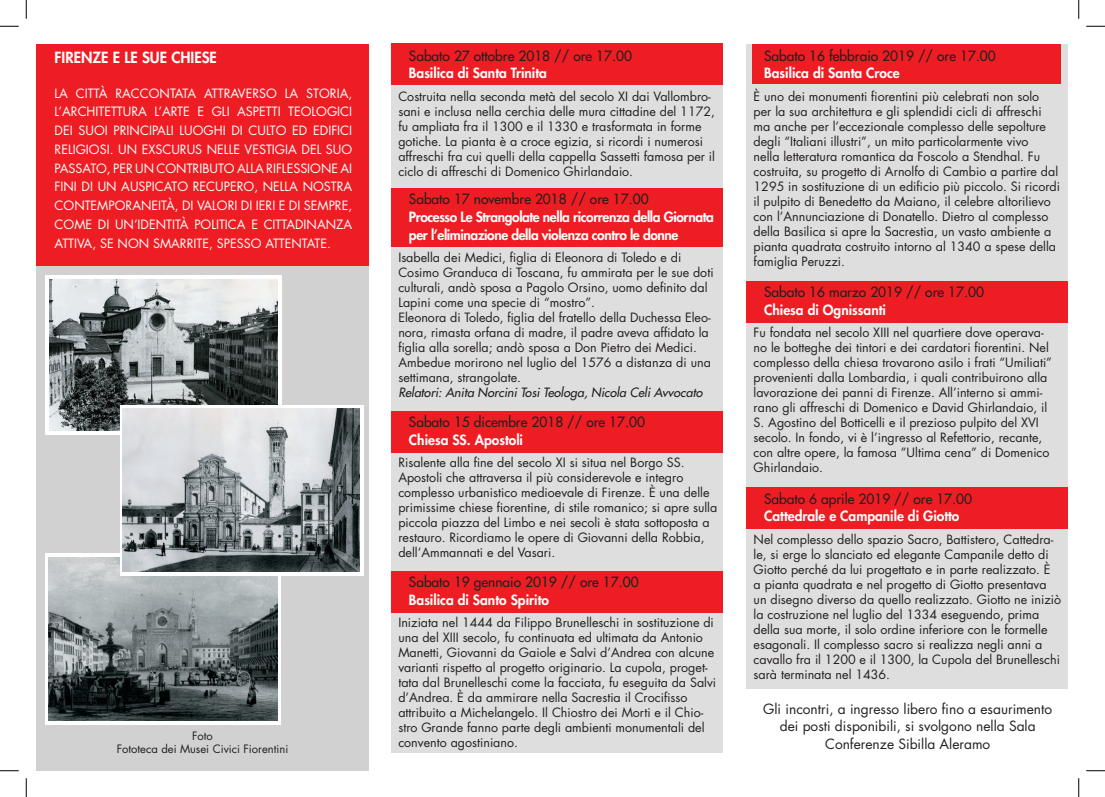
<style>
.page{position:relative;width:1105px;height:797px;background:#fff}
.page>*{position:absolute;margin:0;border:0;box-sizing:border-box;transform-origin:0 0}
.t1{font:800 15px "Futura Std";color:#fff}
.t2{font:500 13.75px "Futura Std";color:#231f20}
.t3{font:800 13.75px "Futura Std";color:#fff}
.t4{font:13.75px/17.5px "Futura Std";color:#231f20;text-align:center}
.t5{font:800 13.75px/17.5px "Futura Std";letter-spacing:-.03em;color:#fff}
.t6{font:12.5px/15px "Futura Std";color:#231f20}
.t7{font:12.5px/18.8px "Futura Std";color:#fff;text-align:justify}
.t8{font:italic 500 12.5px "Futura Std";color:#231f20}
.t9{font:11.25px/12.5px "Futura Std";color:#231f20;text-align:center}
</style>
<div class="page">
<div style="left:746px;top:44px;width:321px;height:644px;background:#dedede"></div>
<div style="left:391px;top:76px;width:332px;height:677px;background:#dedede"></div>
<div style="left:36px;top:252px;width:333px;height:519px;background:#d1d1d1"></div>
<div style="left:746px;top:487px;width:321px;height:41px;background:#ee1d23"></div>
<div style="left:746px;top:281px;width:321px;height:41px;background:#ee1d23"></div>
<div style="left:753px;top:44px;width:308px;height:40px;background:#ee1d23"></div>
<div style="left:391px;top:572px;width:332px;height:41px;background:#ee1d23"></div>
<div style="left:36px;top:44px;width:333px;height:221px;background:#ee1d23"></div>
<div style="left:391px;top:412px;width:332px;height:41px;background:#ee1d23"></div>
<div style="left:391px;top:188px;width:332px;height:59px;background:#ee1d23"></div>
<div style="left:391px;top:44px;width:332px;height:41px;background:#ee1d23"></div>
<svg style="left:45px;top:553px;width:236px;height:171px;background:#eaebeb"></svg>
<img style="left:49px;top:557px;width:228px;height:164px">
<div style="left:45px;top:275px;width:236px;height:160px;background:#fff"></div>
<img style="left:49px;top:279px;width:229px;height:152px">
<svg style="left:120px;top:405px;width:243px;height:170px;fill:#fff"></svg>
<img style="left:123px;top:408px;width:237px;height:163px">
<svg style="left:0;top:25px;width:19px;height:2px"></svg>
<svg style="left:1086px;top:25px;width:19px;height:2px"></svg>
<svg style="left:0;top:770px;width:19px;height:1px"></svg>
<svg style="left:1086px;top:770px;width:19px;height:1px"></svg>
<svg style="left:25px;top:0;width:2px;height:19px"></svg>
<svg style="left:25px;top:778px;width:2px;height:19px"></svg>
<svg style="left:1078px;top:0;width:1px;height:19px"></svg>
<svg style="left:1078px;top:778px;width:1px;height:19px"></svg>
<p class="t1" style="left:55px;top:48px;width:164px">FIRENZE E LE SUE CHIESE</p>
<p class="t7" style="left:55px;top:84px;width:299px">LA CITTÀ RACCONTATA ATTRAVERSO LA STORIA, L’ARCHITETTURA L’ARTE E GLI ASPETTI TEOLOGICI DEI SUOI PRINCIPALI LUOGHI DI CULTO ED EDIFICI RELIGIOSI. UN EXSCURUS NELLE VESTIGIA DEL SUO PASSATO, PER UN CONTRIBUTO ALLA RIFLESSIONE AI FINI DI UN AUSPICATO RECUPERO, NELLA NOSTRA CONTEMPORANEITÀ, DI VALORI DI IERI E DI SEMPRE, COME DI UN’IDENTITÀ POLITICA E CITTADINANZA ATTIVA, SE NON SMARRITE, SPESSO ATTENTATE.</p>
<p class="t9" style="left:117px;top:730px;width:173px">Foto<br>Fototeca dei Musei Civici Fiorentini</p>
<p class="t2" style="left:409px;top:47px;width:225px">Sabato 27 ottobre 2018 // ore 17.00</p>
<p class="t3" style="left:409px;top:64px;width:140px">Basilica di Santa Trinita</p>
<p class="t6" style="left:398px;top:89px;width:318px">Costruita nella seconda metà del secolo XI dai Vallombro&shy;sani e inclusa nella cerchia delle mura cittadine del 1172, fu ampliata fra il 1300 e il 1330 e trasformata in forme gotiche. La pianta è a croce egizia, si ricordi i numerosi affreschi fra cui quelli della cappella Sassetti famosa per il ciclo di affreschi di Domenico Ghirlandaio.</p>
<p class="t2" style="left:409px;top:191px;width:241px">Sabato 17 novembre 2018 // ore 17.00</p>
<p class="t5" style="left:409px;top:208px;width:306px">Processo Le Strangolate nella ricorrenza della Giornata per l’eliminazione della violenza contro le donne</p>
<p class="t6" style="left:398px;top:250px;width:317px">Isabella dei Medici, figlia di Eleonora di Toledo e di Cosimo Granduca di Toscana, fu ammirata per le sue doti culturali, andò sposa a Pagolo Orsino, uomo definito dal Lapini come una specie di “mostro”.<br>Eleonora di Toledo, figlia del fratello della Duchessa Eleo&shy;nora, rimasta orfana di madre, il padre aveva affidato la figlia alla sorella; andò sposa a Don Pietro dei Medici.<br>Ambedue morirono nel luglio del 1576 a distanza di una settimana, strangolate.</p>
<p class="t8" style="left:398px;top:384px;width:306px">Relatori: Anita Norcini Tosi Teologa, Nicola Celi Avvocato</p>
<p class="t2" style="left:409px;top:413px;width:238px">Sabato 15 dicembre 2018 // ore 17.00</p>
<p class="t3" style="left:409px;top:431px;width:116px">Chiesa SS. Apostoli</p>
<p class="t6" style="left:398px;top:455px;width:320px">Risalente alla fine del secolo XI si situa nel Borgo SS.<br>Apostoli che attraversa il più considerevole e integro complesso urbanistico medioevale di Firenze. È una delle primissime chiese fiorentine, di stile romanico; si apre sulla piccola piazza del Limbo e nei secoli è stata sottoposta a restauro. Ricordiamo le opere di Giovanni della Robbia, dell’Ammannati e del Vasari.</p>
<p class="t2" style="left:409px;top:573px;width:231px">Sabato 19 gennaio 2019 // ore 17.00</p>
<p class="t3" style="left:409px;top:591px;width:142px">Basilica di Santo Spirito</p>
<p class="t6" style="left:398px;top:615px;width:319px">Iniziata nel 1444 da Filippo Brunelleschi in sostituzione di una del XIII secolo, fu continuata ed ultimata da Antonio Manetti, Giovanni da Gaiole e Salvi d’Andrea con alcune varianti rispetto al progetto originario. La cupola, proget&shy;tata dal Brunelleschi come la facciata, fu eseguita da Salvi d’Andrea. È da ammirare nella Sacrestia il Crocifisso attribuito a Michelangelo. Il Chiostro dei Morti e il Chio&shy;stro Grande fanno parte degli ambienti monumentali del convento agostiniano.</p>
<p class="t2" style="left:764px;top:47px;width:233px">Sabato 16 febbraio 2019 // ore 17.00</p>
<p class="t3" style="left:764px;top:65px;width:137px">Basilica di Santa Croce</p>
<p class="t6" style="left:754px;top:89px;width:308px">È uno dei monumenti fiorentini più celebrati non solo per la sua architettura e gli splendidi cicli di affreschi ma anche per l’eccezionale complesso delle sepolture degli “Italiani illustri”, un mito particolarmente vivo<br>nella letteratura romantica da Foscolo a Stendhal. Fu costruita, su progetto di Arnolfo di Cambio a partire dal 1295 in sostituzione di un edificio più piccolo. Si ricordi il pulpito di Benedetto da Maiano, il celebre altorilievo con l’Annunciazione di Donatello. Dietro al complesso della Basilica si apre la Sacrestia, un vasto ambiente a pianta quadrata costruito intorno al 1340 a spese della famiglia Peruzzi.</p>
<p class="t2" style="left:764px;top:283px;width:221px">Sabato 16 marzo 2019 // ore 17.00</p>
<p class="t3" style="left:764px;top:301px;width:123px">Chiesa di Ognissanti</p>
<p class="t6" style="left:754px;top:325px;width:300px">Fu fondata nel secolo XIII nel quartiere dove operava&shy;no le botteghe dei tintori e dei cardatori fiorentini. Nel complesso della chiesa trovarono asilo i frati “Umiliati” provenienti dalla Lombardia, i quali contribuirono alla lavorazione dei panni di Firenze. All’interno si ammi&shy;rano gli affreschi di Domenico e David Ghirlandaio, il S. Agostino del Botticelli e il prezioso pulpito del XVI secolo. In fondo, vi è l’ingresso al Refettorio, recante, con altre opere, la famosa ”Ultima cena” di Domenico Ghirlandaio.</p>
<p class="t2" style="left:764px;top:490px;width:209px">Sabato 6 aprile 2019 // ore 17.00</p>
<p class="t3" style="left:764px;top:507px;width:197px">Cattedrale e Campanile di Giotto</p>
<p class="t6" style="left:754px;top:531px;width:309px">Nel complesso dello spazio Sacro, Battistero, Cattedra&shy;le, si erge lo slanciato ed elegante Campanile detto di Giotto perché da lui progettato e in parte realizzato. È<br>a pianta quadrata e nel progetto di Giotto presentava un disegno diverso da quello realizzato. Giotto ne iniziò la costruzione nel luglio del 1334 eseguendo, prima della sua morte, il solo ordine inferiore con le formelle esagonali. Il complesso sacro si realizza negli anni a cavallo fra il 1200 e il 1300, la Cupola del Brunelleschi sarà terminata nel 1436.</p>
<p class="t4" style="left:763px;top:700px;width:290px">Gli incontri, a ingresso libero fino a esaurimento dei posti disponibili, si svolgono nella Sala<br>Conferenze Sibilla Aleramo</p>
</div>
